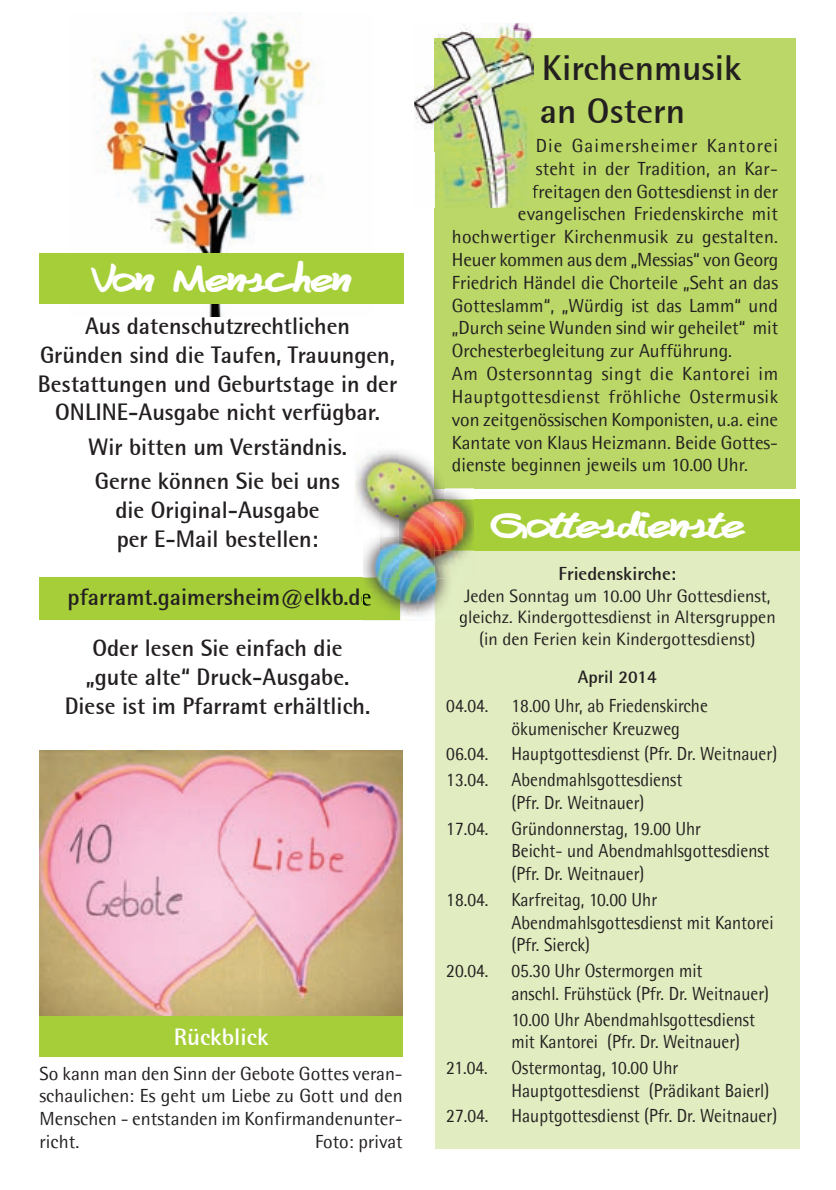
<style>
.page{position:relative;width:836px;height:1190px;background:#fff}
.page>*{position:absolute;margin:0;border:0;box-sizing:border-box;transform-origin:0 0}
.t1{font:700 36px/43.2px "Rotis Semi Sans 55";color:#231f20}
.t2{font:36px "FAFERS font";color:#fff;scale:1.22 1}
.t3{font:36px "FAFERS font";color:#fff;scale:1.21 1}
.t4{font:700 24px/28.8px "Rotis Semi Sans 55";color:#231f20;text-align:center}
.t5{font:700 24px "Rotis Semi Sans 55";color:#fff}
.t6{font:19px/22.8px "Rotis Semi Sans";color:#231f20;text-align:justify}
.t7{font:19px/22.8px "Rotis Semi Sans";color:#231f20;scale:.92 1}
.t8{font:19px "Rotis Semi Sans";letter-spacing:.03em;color:#231f20}
.t9{font:19px "Rotis Semi Sans";letter-spacing:.055em;color:#231f20}
.t10{font:700 19px "Rotis Semi Sans 55";color:#231f20}
.t11{font:18px/21.6px "Rotis Semi Sans";color:#231f20;text-align:center}
.t12{font:700 18px "Rotis Semi Sans 55";color:#231f20}
</style>
<div class="page">
<div style="left:435px;top:544px;width:364px;height:604px;background:#e1edc1"></div>
<div style="left:435px;top:499px;width:364px;height:51px;background:#a6ce39"></div>
<div style="left:435px;top:38px;width:361px;height:450px;background:#bad767"></div>
<img style="left:40px;top:750px;width:363px;height:266px">
<div style="left:40px;top:1016px;width:363px;height:40px;background:#a6ce39"></div>
<img style="left:438px;top:23px;width:95px;height:15px">
<img style="left:414px;top:85px;width:20px;height:44px">
<img style="left:434px;top:38px;width:99px;height:170px">
<svg style="left:518px;top:184px;width:15px;height:24px"></svg>
<img style="left:94px;top:13px;width:227px;height:304px">
<div style="left:39px;top:577px;width:361px;height:43px;background:#a6ce39"></div>
<div style="left:39px;top:253px;width:364px;height:51px;background:#a6ce39"></div>
<img style="left:398px;top:432px;width:46px;height:80px">
<img style="left:355px;top:451px;width:43px;height:61px">
<img style="left:444px;top:488px;width:30px;height:62px">
<img style="left:462px;top:550px;width:12px;height:7px">
<img style="left:453px;top:470px;width:21px;height:2px">
<svg style="left:434px;top:499px;width:10px;height:13px"></svg>
<img style="left:434px;top:470px;width:10px;height:18px">
<img style="left:381px;top:470px;width:17px;height:42px">
<img style="left:363px;top:577px;width:86px;height:43px">
<svg style="left:459px;top:614px;width:3px;height:6px"></svg>
<img style="left:363px;top:512px;width:18px;height:65px">
<img style="left:363px;top:588px;width:8px;height:23px">
<img style="left:363px;top:588px;width:7px;height:22px">
<img style="left:381px;top:537px;width:54px;height:41px">
<img style="left:435px;top:550px;width:27px;height:28px">
<img style="left:435px;top:512px;width:27px;height:38px">
<svg style="left:381px;top:577px;width:19px;height:1px"></svg>
<img style="left:381px;top:512px;width:63px;height:25px">
<h1 class="t3" style="left:91px;top:254px;width:216px">Von Menschen</h1>
<p class="t4" style="left:38px;top:311px;width:361px">Aus datenschutzrechtlichen<br>Gründen sind die Taufen, Trauungen, Bestattungen und Geburtstage in der ONLINE-Ausgabe nicht verfügbar.</p>
<p class="t4" style="left:88px;top:429px;width:260px;line-height:34.4px;text-align:left">Wir bitten um Verständnis.<br>Gerne können Sie bei uns</p>
<p class="t4" style="left:115px;top:495px;width:206px;text-align:left">die Original-Ausgabe per E-Mail bestellen:</p>
<p class="t4" style="left:68px;top:582px;width:305px">pfarramt.gaimersheim@elkb.de</p>
<p class="t4" style="left:65px;top:633px;width:307px">Oder lesen Sie einfach die „gute alte“ Druck-Ausgabe.<br>Diese ist im Pfarramt erhältlich.</p>
<p class="t5" style="left:174px;top:1022px;width:96px">Rückblick</p>
<p class="t6" style="left:40px;top:1061px;width:365px">So kann man den Sinn der Gebote Gottes veran&shy;schaulichen: Es geht um Liebe zu Gott und den Menschen - entstanden im Konfirmandenunter&shy;richt.</p>
<p class="t6" style="left:315px;top:1129px;width:89px">Foto: privat</p>
<h1 class="t1" style="left:540px;top:46px;width:203px">Kirchenmusik an Ostern</h1>
<p class="t9" style="left:536px;top:134px;width:243px">Die Gaimersheimer Kantorei</p>
<p class="t6" style="left:536px;top:157px;width:243px">steht in der Tradition, an Kar-</p>
<p class="t6" style="left:532px;top:179px;width:248px">freitagen den Gottesdienst in der</p>
<p class="t6" style="left:518px;top:202px;width:261px">evangelischen Friedenskirche mit</p>
<p class="t6" style="left:452px;top:225px;width:327px">hochwertiger Kirchenmusik zu gestalten.</p>
<p class="t6" style="left:452px;top:248px;width:328px">Heuer kommen aus dem „Messias“ von Georg</p>
<p class="t6" style="left:452px;top:271px;width:327px">Friedrich Händel die Chorteile „Seht an das</p>
<p class="t6" style="left:452px;top:293px;width:327px">Gotteslamm“, „Würdig ist das Lamm“ und</p>
<p class="t6" style="left:452px;top:316px;width:328px">„Durch seine Wunden sind wir geheilet“ mit</p>
<p class="t6" style="left:452px;top:339px;width:282px">Orchesterbegleitung zur Aufführung.</p>
<p class="t8" style="left:452px;top:362px;width:328px">Am Ostersonntag singt die Kantorei im</p>
<p class="t8" style="left:452px;top:385px;width:328px">Hauptgottesdienst fröhliche Ostermusik</p>
<p class="t6" style="left:452px;top:407px;width:327px">von zeitgenössischen Komponisten, u.a. eine</p>
<p class="t6" style="left:452px;top:430px;width:327px">Kantate von Klaus Heizmann. Beide Gottes-</p>
<p class="t6" style="left:452px;top:453px;width:297px">dienste beginnen jeweils um 10.00 Uhr.</p>
<h1 class="t2" style="left:491px;top:500px;width:209px">Gottesdienste</h1>
<p class="t10" style="left:558px;top:561px;width:119px">Friedenskirche:</p>
<p class="t11" style="left:459px;top:584px;width:318px">Jeden Sonntag um 10.00 Uhr Gottesdienst, gleichz. Kindergottesdienst in Altersgruppen (in den Ferien kein Kindergottesdienst)</p>
<p class="t12" style="left:577px;top:666px;width:81px">April 2014</p>
<p class="t7" style="left:511px;top:693px;width:215px;text-indent:-65px">04.04. 18.00 Uhr, ab Friedenskirche ökumenischer Kreuzweg</p>
<p class="t7" style="left:446px;top:740px;width:361px;line-height:25.6px">06.04. Hauptgottesdienst (Pfr. Dr. Weitnauer)<br>13.04. Abendmahlsgottesdienst</p>
<p class="t7" style="left:446px;top:789px;width:278px;line-height:25.6px;text-align:center">(Pfr. Dr. Weitnauer)<br>17.04. Gründonnerstag, 19.00 Uhr</p>
<p class="t7" style="left:511px;top:839px;width:282px">Beicht- und Abendmahlsgottesdienst (Pfr. Dr. Weitnauer)</p>
<p class="t7" style="left:511px;top:887px;width:286px;text-indent:-65px">18.04. Karfreitag, 10.00 Uhr<br>Abendmahlsgottesdienst mit Kantorei (Pfr. Sierck)</p>
<p class="t7" style="left:511px;top:958px;width:281px;text-indent:-65px">20.04. 05.30 Uhr Ostermorgen mit<br>anschl. Frühstück (Pfr. Dr. Weitnauer)</p>
<p class="t7" style="left:511px;top:1007px;width:266px">10.00 Uhr Abendmahlsgottesdienst mit Kantorei (Pfr. Dr. Weitnauer)</p>
<p class="t7" style="left:511px;top:1055px;width:282px;text-indent:-65px">21.04. Ostermontag, 10.00 Uhr<br>Hauptgottesdienst (Prädikant Baierl)</p>
<p class="t7" style="left:446px;top:1104px;width:361px">27.04. Hauptgottesdienst (Pfr. Dr. Weitnauer)</p>
</div>
